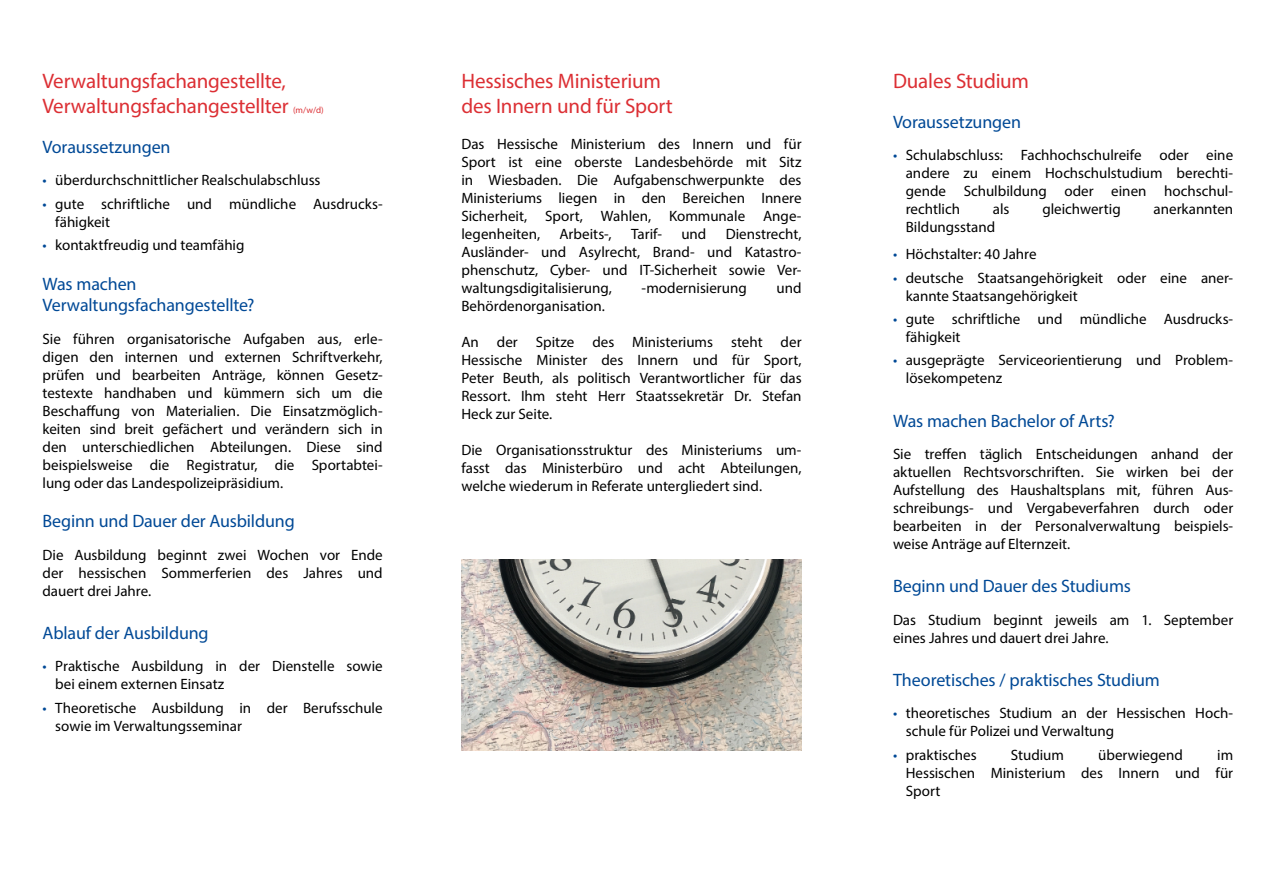
<style>
.page{position:relative;width:1263px;height:893px;background:#fff}
.page>*{position:absolute;margin:0;border:0;box-sizing:border-box;transform-origin:0 0}
.t1{font:21px/25.2px "Myriad Pro";letter-spacing:-.01em;color:#dc2f34}
.t2{font:18px/21.6px "Myriad Pro";letter-spacing:-.01em;color:#004996}
.t3{font:15px/18px "Myriad Pro";color:#000;text-align:justify}
.t4{font:9px "Myriad Pro";color:#dc2f34}
.s1{color:#004996}
</style>
<div class="page">
<img style="left:461px;top:559px;width:340px;height:191px">
<p class="t1" style="left:43px;top:68px;width:245px">Verwaltungsfachangestellte,</p>
<p class="t1" style="left:43px;top:93px;width:248px">Verwaltungsfachangestellter</p>
<p class="t4" style="left:293px;top:105px;width:32px">(m/w/d)</p>
<p class="t2" style="left:43px;top:136px;width:130px">Voraussetzungen</p>
<p class="t3" style="left:43px;top:171px;width:280px"><span class="s1">•</span> überdurchschnittlicher Realschulabschluss</p>
<p class="t3" style="left:55px;top:194px;width:329px;text-indent:-13px"><span class="s1">•</span> gute schriftliche und mündliche Ausdrucks&shy;fähigkeit</p>
<p class="t3" style="left:43px;top:236px;width:204px"><span class="s1">•</span> kontaktfreudig und teamfähig</p>
<p class="t2" style="left:43px;top:273px;width:214px">Was machen<br>Verwaltungsfachangestellte?</p>
<p class="t3" style="left:43px;top:329px;width:342px">Sie führen organisatorische Aufgaben aus, erle&shy;digen den internen und externen Schriftverkehr, prüfen und bearbeiten Anträge, können Gesetz&shy;testexte handhaben und kümmern sich um die Beschaffung von Materialien. Die Einsatzmöglich&shy;keiten sind breit gefächert und verändern sich in den unterschiedlichen Abteilungen. Diese sind beispielsweise die Registratur, die Sportabtei&shy;lung oder das Landespolizeipräsidium.</p>
<p class="t2" style="left:43px;top:510px;width:254px">Beginn und Dauer der Ausbildung</p>
<p class="t3" style="left:43px;top:545px;width:342px">Die Ausbildung beginnt zwei Wochen vor Ende der hessischen Sommerferien des Jahres und dauert drei Jahre.</p>
<p class="t2" style="left:43px;top:622px;width:168px">Ablauf der Ausbildung</p>
<p class="t3" style="left:55px;top:657px;width:329px;text-indent:-13px"><span class="s1">•</span> Praktische Ausbildung in der Dienstelle sowie bei einem externen Einsatz</p>
<p class="t3" style="left:55px;top:698px;width:329px;text-indent:-13px"><span class="s1">•</span> Theoretische Ausbildung in der Berufsschule sowie im Verwaltungsseminar</p>
<p class="t1" style="left:461px;top:68px;width:213px">Hessisches Ministerium des Innern und für Sport</p>
<p class="t3" style="left:461px;top:135px;width:342px">Das Hessische Ministerium des Innern und für Sport ist eine oberste Landesbehörde mit Sitz in Wiesbaden. Die Aufgabenschwerpunkte des Ministeriums liegen in den Bereichen Innere Sicherheit, Sport, Wahlen, Kommunale Ange&shy;legenheiten,</p>
<p class="t3" style="left:559px;top:225px;width:54px">Arbeits-,</p>
<p class="t3" style="left:631px;top:225px;width:32px">Tarif-</p>
<p class="t3" style="left:681px;top:225px;width:27px">und</p>
<p class="t3" style="left:461px;top:225px;width:342px;text-indent:264px">Dienstrecht, Ausländer- und Asylrecht, Brand- und Katastro&shy;phenschutz, Cyber- und IT-Sicherheit sowie Ver&shy;waltungsdigitalisierung,</p>
<p class="t3" style="left:642px;top:279px;width:107px">-modernisierung</p>
<p class="t3" style="left:776px;top:279px;width:27px">und</p>
<p class="t3" style="left:461px;top:297px;width:145px">Behördenorganisation.</p>
<p class="t3" style="left:461px;top:333px;width:342px">An der Spitze des Ministeriums steht der Hessische Minister des Innern und für Sport, Peter Beuth, als politisch Verantwortlicher für das Ressort. Ihm steht Herr Staatssekretär Dr. Stefan Heck zur Seite.</p>
<p class="t3" style="left:461px;top:441px;width:342px">Die Organisationsstruktur des Ministeriums um&shy;fasst das Ministerbüro und acht Abteilungen, welche wiederum in Referate untergliedert sind.</p>
<p class="t1" style="left:893px;top:68px;width:138px">Duales Studium</p>
<p class="t2" style="left:893px;top:111px;width:130px">Voraussetzungen</p>
<p class="t3" style="left:906px;top:146px;width:329px;text-indent:-13px"><span class="s1">•</span> Schulabschluss: Fachhochschulreife oder eine andere zu einem Hochschulstudium berechti&shy;gende Schulbildung oder einen hochschul&shy;rechtlich</p>
<p class="t3" style="left:993px;top:200px;width:18px">als</p>
<p class="t3" style="left:1042px;top:200px;width:80px">gleichwertig</p>
<p class="t3" style="left:1153px;top:200px;width:81px">anerkannten</p>
<p class="t3" style="left:906px;top:218px;width:91px">Bildungsstand</p>
<p class="t3" style="left:893px;top:245px;width:145px"><span class="s1">•</span> Höchstalter: 40 Jahre</p>
<p class="t3" style="left:906px;top:268px;width:329px;text-indent:-13px"><span class="s1">•</span> deutsche Staatsangehörigkeit oder eine aner&shy;kannte Staatsangehörigkeit</p>
<p class="t3" style="left:906px;top:310px;width:329px;text-indent:-13px"><span class="s1">•</span> gute schriftliche und mündliche Ausdrucks&shy;fähigkeit</p>
<p class="t3" style="left:906px;top:351px;width:329px;text-indent:-13px"><span class="s1">•</span> ausgeprägte Serviceorientierung und Problem&shy;lösekompetenz</p>
<p class="t2" style="left:893px;top:409px;width:223px">Was machen Bachelor of Arts?</p>
<p class="t3" style="left:893px;top:445px;width:342px">Sie treffen täglich Entscheidungen anhand der aktuellen Rechtsvorschriften. Sie wirken bei der Aufstellung des Haushaltsplans mit, führen Aus&shy;schreibungs- und Vergabeverfahren durch oder bearbeiten in der Personalverwaltung beispiels&shy;weise Anträge auf Elternzeit.</p>
<p class="t2" style="left:893px;top:575px;width:239px">Beginn und Dauer des Studiums</p>
<p class="t3" style="left:893px;top:610px;width:342px">Das Studium beginnt jeweils am 1. September eines Jahres und dauert drei Jahre.</p>
<p class="t2" style="left:893px;top:669px;width:268px">Theoretisches / praktisches Studium</p>
<p class="t3" style="left:906px;top:704px;width:329px;text-indent:-13px"><span class="s1">•</span> theoretisches Studium an der Hessischen Hoch&shy;schule für Polizei und Verwaltung</p>
<p class="t3" style="left:893px;top:745px;width:85px"><span class="s1">•</span> praktisches</p>
<p class="t3" style="left:1011px;top:745px;width:54px">Studium</p>
<p class="t3" style="left:1098px;top:745px;width:86px">überwiegend</p>
<p class="t3" style="left:906px;top:745px;width:329px;text-indent:311px">im Hessischen Ministerium des Innern und für Sport</p>
</div>
